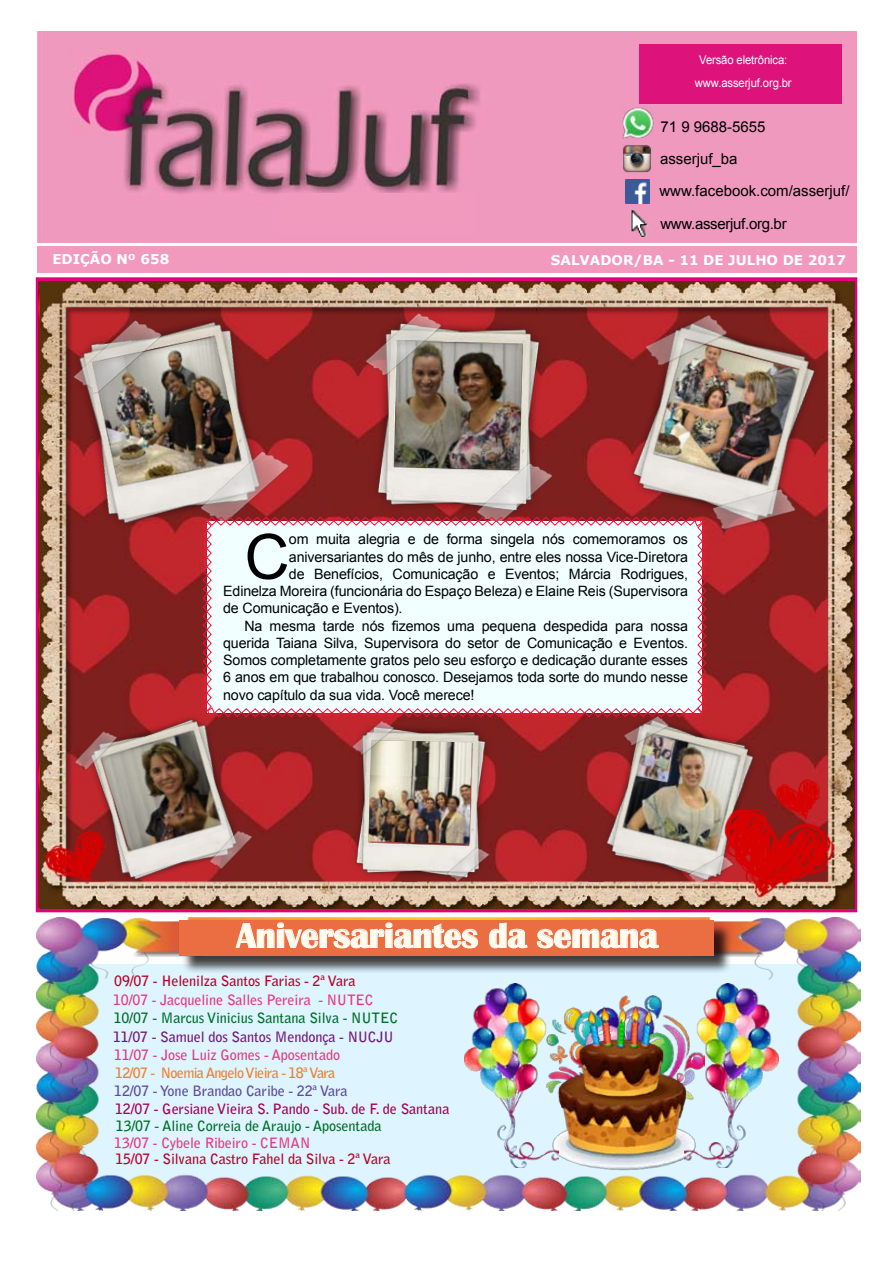
<style>
.page{position:relative;width:893px;height:1263px;background:#fff}
.page>*{position:absolute;margin:0;border:0;box-sizing:border-box;transform-origin:0 0}
.t1{font:62.4px "Arial";color:#000}
.t2{font:700 36px "Britannic";letter-spacing:-.01em;color:#fffdee}
.t3{font:15px/33px "Arial";color:#000}
.t4{font:15px "Arial";letter-spacing:-.02em;color:#000}
.t5{font:14.25px "Arial";letter-spacing:-.01em;color:#000}
.t6{font:700 14.25px "Bell Gothic Std";letter-spacing:-.01em;color:#e6397f}
.t7{font:700 14.25px "Bell Gothic Std";letter-spacing:-.01em;color:#006e28}
.t8{font:700 14.25px "Bell Gothic Std";letter-spacing:-.01em;color:#b80227}
.t9{font:700 14.25px "Bell Gothic Std";letter-spacing:-.01em;color:#a40053}
.t10{font:700 14.25px "Bell Gothic Std";letter-spacing:-.01em;color:#721775}
.t11{font:700 14.25px "Bell Gothic Std";letter-spacing:-.05em;color:#ee7f2d}
.t12{font:700 14.25px "Bell Gothic Std";letter-spacing:-.01em;color:#5c4b96}
.t13{font:700 13.5px "Verdana";color:#fff}
.t14{font:11.85px/22.5px "Arial";letter-spacing:-.01em;color:#fff;text-align:center;scale:.94 1}
</style>
<div class="page">
<img style="left:37px;top:31px;width:819px;height:212px">
<div style="left:37px;top:247px;width:819px;height:26px;background:#f19abd"></div>
<div style="left:639px;top:44px;width:203px;height:59px;background:#dd127b"></div>
<div style="left:279px;top:193px;width:196px;height:41px;background:#f19abd"></div>
<img style="left:626px;top:180px;width:24px;height:24px">
<img style="left:623px;top:144px;width:28px;height:29px">
<img style="left:623px;top:108px;width:30px;height:30px">
<img style="left:626px;top:211px;width:26px;height:26px">
<img style="left:37px;top:918px;width:823px;height:292px">
<div style="left:181px;top:922px;width:568px;height:63px;background:#000;opacity:.75"></div>
<div style="left:179px;top:920px;width:534px;height:35px;background:#eb6d42"></div>
<svg style="left:235px;top:922px;width:190px;height:27px"></svg>
<svg style="left:537px;top:928px;width:114px;height:21px"></svg>
<img style="left:547px;top:996px;width:157px;height:174px">
<img style="left:549px;top:1002px;width:149px;height:174px">
<img style="left:464px;top:983px;width:94px;height:184px">
<img style="left:685px;top:983px;width:94px;height:184px">
<img style="left:425px;top:909px;width:111px;height:40px">
<img style="left:651px;top:909px;width:130px;height:59px">
<img style="left:41px;top:282px;width:814px;height:627px">
<img style="left:618px;top:307px;width:212px;height:231px">
<img style="left:692px;top:459px;width:122px;height:128px">
<img style="left:634px;top:294px;width:110px;height:119px">
<img style="left:73px;top:701px;width:182px;height:195px">
<img style="left:50px;top:720px;width:124px;height:124px">
<img style="left:185px;top:819px;width:124px;height:125px">
<p class="t14" style="left:695px;top:49px;width:104px">Versão eletrônica: www.asserjuf.org.br</p>
<p class="t3" style="left:660px;top:110px;width:107px">71 9 9688-5655 asserjuf_ba</p>
<p class="t3" style="left:659px;top:174px;width:192px">www.facebook.com/asserjuf/</p>
<p class="t4" style="left:660px;top:214px;width:128px">www.asserjuf.org.br</p>
<p class="t13" style="left:52px;top:250px;width:119px">EDIÇÃO Nº 658</p>
<p class="t13" style="left:551px;top:250px;width:297px">SALVADOR/BA - 11 DE JULHO DE 2017</p>
<h1 class="t1" style="left:244px;top:516px;width:47px">C</h1>
<p class="t5" style="left:289px;top:530px;width:401px">om muita alegria e de forma singela nós comemoramos os</p>
<p class="t5" style="left:289px;top:547px;width:401px">aniversariantes do mês de junho, entre eles nossa Vice-Diretora</p>
<p class="t5" style="left:289px;top:564px;width:401px">de Benefícios, Comunicação e Eventos; Márcia Rodrigues,</p>
<p class="t5" style="left:223px;top:582px;width:466px">Edinelza Moreira (funcionária do Espaço Beleza) e Elaine Reis (Supervisora</p>
<p class="t5" style="left:223px;top:599px;width:181px">de Comunicação e Eventos).</p>
<p class="t5" style="left:244px;top:616px;width:445px">Na mesma tarde nós fizemos uma pequena despedida para nossa</p>
<p class="t5" style="left:223px;top:633px;width:466px">querida Taiana Silva, Supervisora do setor de Comunicação e Eventos.</p>
<p class="t5" style="left:223px;top:651px;width:466px">Somos completamente gratos pelo seu esforço e dedicação durante esses</p>
<p class="t5" style="left:223px;top:668px;width:466px">6 anos em que trabalhou conosco. Desejamos toda sorte do mundo nesse</p>
<p class="t5" style="left:223px;top:685px;width:253px">novo capítulo da sua vida. Você merece!</p>
<h2 class="t2" style="left:236px;top:915px;width:423px">Aniversariantes da semana</h2>
<p class="t8" style="left:114px;top:972px;width:243px">09/07 - Helenilza Santos Farias - 2ª Vara</p>
<p class="t6" style="left:113px;top:991px;width:262px">10/07 - Jacqueline Salles Pereira - NUTEC</p>
<p class="t7" style="left:114px;top:1009px;width:286px">10/07 - Marcus Vinicius Santana Silva - NUTEC</p>
<p class="t10" style="left:113px;top:1028px;width:282px">11/07 - Samuel dos Santos Mendonça - NUCJU</p>
<p class="t11" style="left:115px;top:1065px;width:222px">12/07 - Noemia Angelo Vieira - 18ª Vara</p>
<p class="t12" style="left:114px;top:1082px;width:235px">12/07 - Yone Brandao Caribe - 22ª Vara</p>
<p class="t9" style="left:115px;top:1100px;width:336px">12/07 - Gersiane Vieira S. Pando - Sub. de F. de Santana</p>
<p class="t6" style="left:114px;top:1047px;width:228px">11/07 - Jose Luiz Gomes - Aposentado</p>
<p class="t7" style="left:116px;top:1117px;width:267px">13/07 - Aline Correia de Araujo - Aposentada</p>
<p class="t6" style="left:114px;top:1134px;width:197px">13/07 - Cybele Ribeiro - CEMAN</p>
<p class="t8" style="left:115px;top:1150px;width:277px">15/07 - Silvana Castro Fahel da Silva - 2ª Vara</p>
</div>
